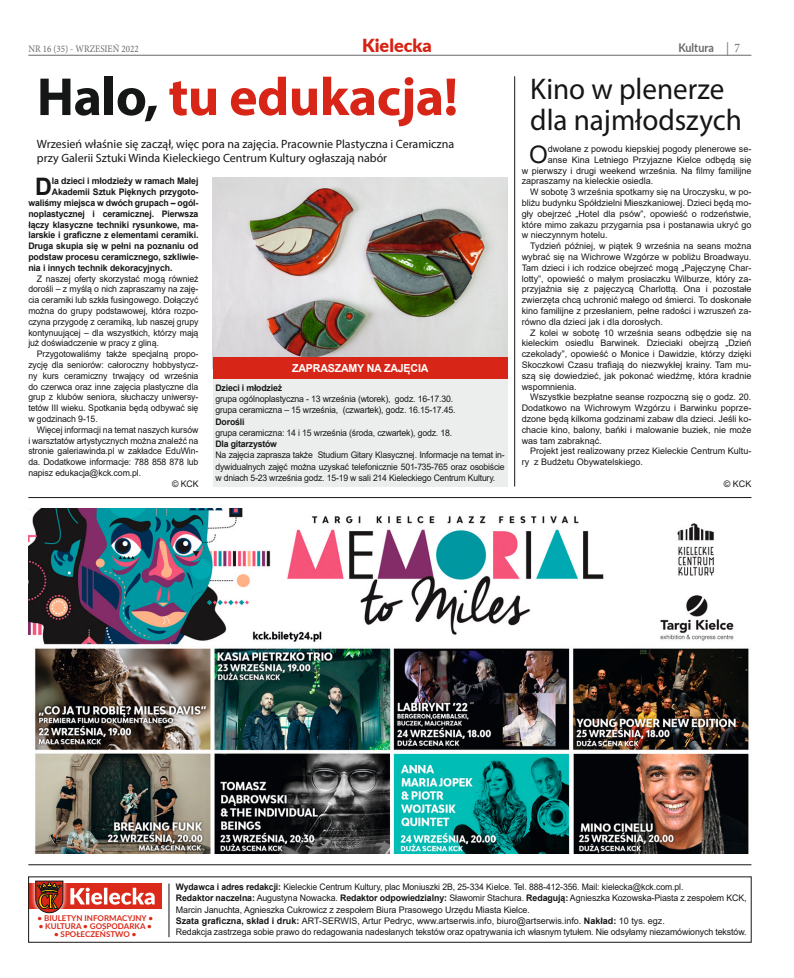
<style>
.page{position:relative;width:794px;height:978px;background:#fff}
.page>*{position:absolute;margin:0;border:0;box-sizing:border-box;transform-origin:0 0}
.Tytul_duzy_gruby{font:700 54px "Myriad Pro";letter-spacing:-.01em;color:#d72617}
.Tytul_maly_cienki{font:30px/31px "Myriad Pro";color:#151616}
.Lead{font:700 24.1px "Arial";color:#151616}
.Inicjal{font:24.1px "Arial";color:#151616}
.t1{font:900 18px "Lato";color:#d52415}
.Podtytul{font:12px/14.4px "Myriad Pro";color:#151616}
.t2{font:700 12px "Lato";color:#686868;scale:.9 1}
.Tytul_na_rastrze{font:700 11px "Arial";letter-spacing:-.02em;color:#fff}
.t3{font:10px "Minion Pro";color:#686868;scale:.9 1}
.Tekst_podstawowy{font:9px/10.8px "Arial";letter-spacing:-.01em;color:#151616;text-align:justify}
.Tekst_podstawowy-2{font:9px/11.2px "Arial";letter-spacing:-.01em;color:#151616;text-align:justify;scale:.96 1}
.Lead-2{font:700 9px "Arial";letter-spacing:-.01em;color:#151616}
.Inicjal-2{font:9px "Arial";color:#151616}
.Tekst_podstawowy-3{font:700 9px "Arial";letter-spacing:-.02em;color:#151616}
.Tekst_podstawowy-4{font:700 8px "Lato";color:#db291a}
.s1{font-family:"Minion Pro";font-weight:400;font-size:13px}
.s2{color:#151616}
.s3{font-weight:700}
</style>
<div class="page">
<hr style="left:28px;top:55px;width:723px;height:1px;background:#686868">
<div style="left:29px;top:884px;width:133px;height:25px;background:#db291a"></div>
<div style="left:30px;top:876px;width:38px;height:42px;background:#fff;opacity:.75"></div>
<svg style="left:35px;top:881px;width:28px;height:32px"></svg>
<svg style="left:70px;top:888px;width:85px;height:17px"></svg>
<hr style="left:169px;top:884px;width:1px;height:53px;background:#151616">
<hr style="left:28px;top:864px;width:723px;height:1px;background:#151616">
<img style="left:29px;top:508px;width:720px;height:346px">
<hr style="left:28px;top:497px;width:723px;height:1px;background:#151616">
<img style="left:213px;top:177px;width:294px;height:180px">
<div style="left:213px;top:379px;width:294px;height:108px;background:#eceded"></div>
<div style="left:213px;top:357px;width:294px;height:22px;background:#d72617"></div>
<hr style="left:514px;top:76px;width:1px;height:411px;background:#151616">
<p class="t3" style="left:28px;top:43px;width:124px">NR 16 (35) - WRZESIEŃ 2022</p>
<h3 class="t1" style="left:362px;top:32px;width:71px">Kielecka</h3>
<p class="t2" style="left:678px;top:39px;width:70px">Kultura <span class="s1">| 7</span></p>
<h1 class="Tytul_duzy_gruby" style="left:37px;top:62px;width:423px"><span class="s2">Halo,</span> tu edukacja!</h1>
<h2 class="Podtytul" style="left:37px;top:136px;width:419px">Wrzesień właśnie się zaczął, więc pora na zajęcia. Pracownie Plastyczna i Ceramiczna przy Galerii Sztuki Winda Kieleckiego Centrum Kultury ogłaszają nabór</h2>
<h3 class="Inicjal" style="left:529px;top:138px;width:20px">O</h3>
<h3 class="Inicjal-2" style="left:548px;top:143px;width:205px">dwołane z powodu kiepskiej pogody plenerowe se-</h3>
<h1 class="Tytul_maly_cienki" style="left:530px;top:73px;width:213px">Kino w plenerze dla najmłodszych</h1>
<h3 class="Inicjal-2" style="left:548px;top:153px;width:205px">anse Kina Letniego Przyjazne Kielce odbędą się</h3>
<h3 class="Inicjal-2" style="left:522px;top:164px;width:231px">w pierwszy i drugi weekend września. Na filmy familijne</h3>
<h3 class="Inicjal-2" style="left:522px;top:175px;width:133px">zapraszamy na kieleckie osiedla.</h3>
<p class="Tekst_podstawowy" style="left:522px;top:187px;width:231px;text-indent:9px">W sobotę 3 września spotkamy się na Uroczysku, w po&shy;bliżu budynku Spółdzielni Mieszkaniowej. Dzieci będą mo&shy;gły obejrzeć „Hotel dla psów”, opowieść o rodzeństwie, które mimo zakazu przygarnia psa i postanawia ukryć go w nieczynnym hotelu.</p>
<p class="Tekst_podstawowy" style="left:522px;top:241px;width:231px;text-indent:9px">Tydzień później, w piątek 9 września na seans można wybrać się na Wichrowe Wzgórze w pobliżu Broadwayu.<br>Tam dzieci i ich rodzice obejrzeć mogą „Pajęczynę Char&shy;lotty”, opowieść o małym prosiaczku Wilburze, który za&shy;przyjaźnia się z pajęczycą Charlottą. Ona i pozostałe zwierzęta chcą uchronić małego od śmierci. To doskonałe kino familijne z przesłaniem, pełne radości i wzruszeń za&shy;równo dla dzieci jak i dla dorosłych.</p>
<p class="Tekst_podstawowy" style="left:522px;top:327px;width:231px;text-indent:9px">Z kolei w sobotę 10 września seans odbędzie się na kieleckim osiedlu Barwinek. Dzieciaki obejrzą „Dzień czekolady”, opowieść o Monice i Dawidzie, którzy dzięki Skoczkowi Czasu trafiają do niezwykłej krainy. Tam mu&shy;szą się dowiedzieć, jak pokonać wiedźmę, która kradnie wspomnienia.</p>
<p class="Tekst_podstawowy" style="left:522px;top:392px;width:231px;text-indent:9px">Wszystkie bezpłatne seanse rozpoczną się o godz. 20.<br>Dodatkowo na Wichrowym Wzgórzu i Barwinku poprze&shy;dzone będą kilkoma godzinami zabaw dla dzieci. Jeśli ko&shy;chacie kino, balony, bańki i malowanie buziek, nie może was tam zabraknąć.</p>
<p class="Tekst_podstawowy" style="left:522px;top:446px;width:231px;text-indent:9px">Projekt jest realizowany przez Kieleckie Centrum Kultu&shy;ry z Budżetu Obywatelskiego.</p>
<p class="Tekst_podstawowy" style="left:724px;top:478px;width:29px">© KCK</p>
<h3 class="Lead" style="left:35px;top:170px;width:18px">D</h3>
<h3 class="Lead-2" style="left:52px;top:175px;width:148px">la dzieci i młodzieży w ramach Małej</h3>
<h3 class="Lead-2" style="left:52px;top:186px;width:148px">Akademii Sztuk Pięknych przygoto-</h3>
<h3 class="Lead-2" style="left:28px;top:196px;width:172px">waliśmy miejsca w dwóch grupach – ogól-</h3>
<h3 class="Lead-2" style="left:28px;top:207px;width:172px">noplastycznej i ceramicznej. Pierwsza</h3>
<h3 class="Lead-2" style="left:28px;top:218px;width:172px">łączy klasyczne techniki rysunkowe, ma-</h3>
<h3 class="Lead-2" style="left:28px;top:229px;width:172px">larskie i graficzne z elementami ceramiki.</h3>
<h3 class="Lead-2" style="left:28px;top:240px;width:172px">Druga skupia się w pełni na poznaniu od</h3>
<h3 class="Lead-2" style="left:28px;top:250px;width:172px">podstaw procesu ceramicznego, szkliwie-</h3>
<h3 class="Lead-2" style="left:28px;top:261px;width:146px">nia i innych technik dekoracyjnych.</h3>
<p class="Tekst_podstawowy" style="left:28px;top:273px;width:172px;text-indent:9px">Z naszej oferty skorzystać mogą również dorośli – z myślą o nich zapraszamy na zaję&shy;cia ceramiki lub szkła fusingowego. Dołączyć można do grupy podstawowej, która rozpo&shy;czyna przygodę z ceramiką, lub naszej grupy kontynuującej – dla wszystkich, którzy mają już doświadczenie w pracy z gliną.</p>
<p class="Tekst_podstawowy" style="left:28px;top:349px;width:172px;text-indent:9px">Przygotowaliśmy także specjalną propo&shy;zycję dla seniorów: całoroczny hobbystycz&shy;ny kurs ceramiczny trwający od września do czerwca oraz inne zajęcia plastyczne dla grup z klubów seniora, słuchaczy uniwersy&shy;tetów III wieku. Spotkania będą odbywać się w godzinach 9-15.</p>
<p class="Tekst_podstawowy" style="left:28px;top:424px;width:172px;text-indent:9px">Więcej informacji na temat naszych kursów i warsztatów artystycznych można znaleźć na stronie galeriawinda.pl w zakładce EduWin&shy;da. Dodatkowe informacje: 788 858 878 lub napisz edukacja@kck.com.pl.</p>
<p class="Tekst_podstawowy" style="left:172px;top:478px;width:28px">© KCK</p>
<h1 class="Tytul_na_rastrze" style="left:292px;top:360px;width:138px">ZAPRASZAMY NA ZAJĘCIA</h1>
<p class="Tekst_podstawowy-3" style="left:215px;top:381px;width:68px">Dzieci i młodzież</p>
<p class="Tekst_podstawowy" style="left:215px;top:394px;width:239px">grupa ogólnoplastyczna - 13 września (wtorek), godz. 16-17.30.</p>
<p class="Tekst_podstawowy" style="left:215px;top:405px;width:242px">grupa ceramiczna – 15 września, (czwartek), godz. 16.15-17.45.</p>
<p class="Tekst_podstawowy-3" style="left:215px;top:415px;width:31px">Dorośli</p>
<p class="Tekst_podstawowy" style="left:215px;top:427px;width:238px">grupa ceramiczna: 14 i 15 września (środa, czwartek), godz. 18.</p>
<p class="Tekst_podstawowy-3" style="left:215px;top:438px;width:63px">Dla gitarzystów</p>
<p class="Tekst_podstawowy-2" style="left:215px;top:450px;width:303px">Na zajęcia zaprasza także Studium Gitary Klasycznej. Informacje na temat in&shy;dywidualnych zajęć można uzyskać telefonicznie 501-735-765 oraz osobiście w dniach 5-23 września godz. 15-19 w sali 214 Kieleckiego Centrum Kultury.</p>
<p class="Tekst_podstawowy-4" style="left:38px;top:912px;width:117px">• BIULETYN INFORMACYJNY •</p>
<p class="Tekst_podstawowy-4" style="left:39px;top:920px;width:115px">• KULTURA • GOSPODARKA •</p>
<p class="Tekst_podstawowy-4" style="left:54px;top:928px;width:84px">• SPOŁECZEŃSTWO •</p>
<p class="Tekst_podstawowy-2" style="left:176px;top:881px;width:530px"><span class="s3">Wydawca i adres redakcji:</span> Kieleckie Centrum Kultury, plac Moniuszki 2B, 25-334 Kielce. Tel. 888-412-356. Mail: kielecka@kck.com.pl.</p>
<p class="Tekst_podstawowy" style="left:176px;top:893px;width:572px;line-height:11.3px"><span class="s3">Redaktor naczelna:</span> Augustyna Nowacka. <span class="s3">Redaktor odpowiedzialny:</span> Sławomir Stachura. <span class="s3">Redagują:</span> Agnieszka Kozowska-Piasta z zespołem KCK,<br>Marcin Januchta, Agnieszka Cukrowicz z zespołem Biura Prasowego Urzędu Miasta Kielce.</p>
<p class="Tekst_podstawowy" style="left:176px;top:915px;width:490px"><span class="s3">Szata graficzna, skład i druk:</span> ART-SERWIS, Artur Pedryc, www.artserwis.info, biuro@artserwis.info. <span class="s3">Nakład:</span> 10 tys. egz.</p>
<p class="Tekst_podstawowy" style="left:176px;top:927px;width:572px">Redakcja zastrzega sobie prawo do redagowania nadesłanych tekstów oraz opatrywania ich własnym tytułem. Nie odsyłamy niezamówionych tekstów.</p>
</div>
